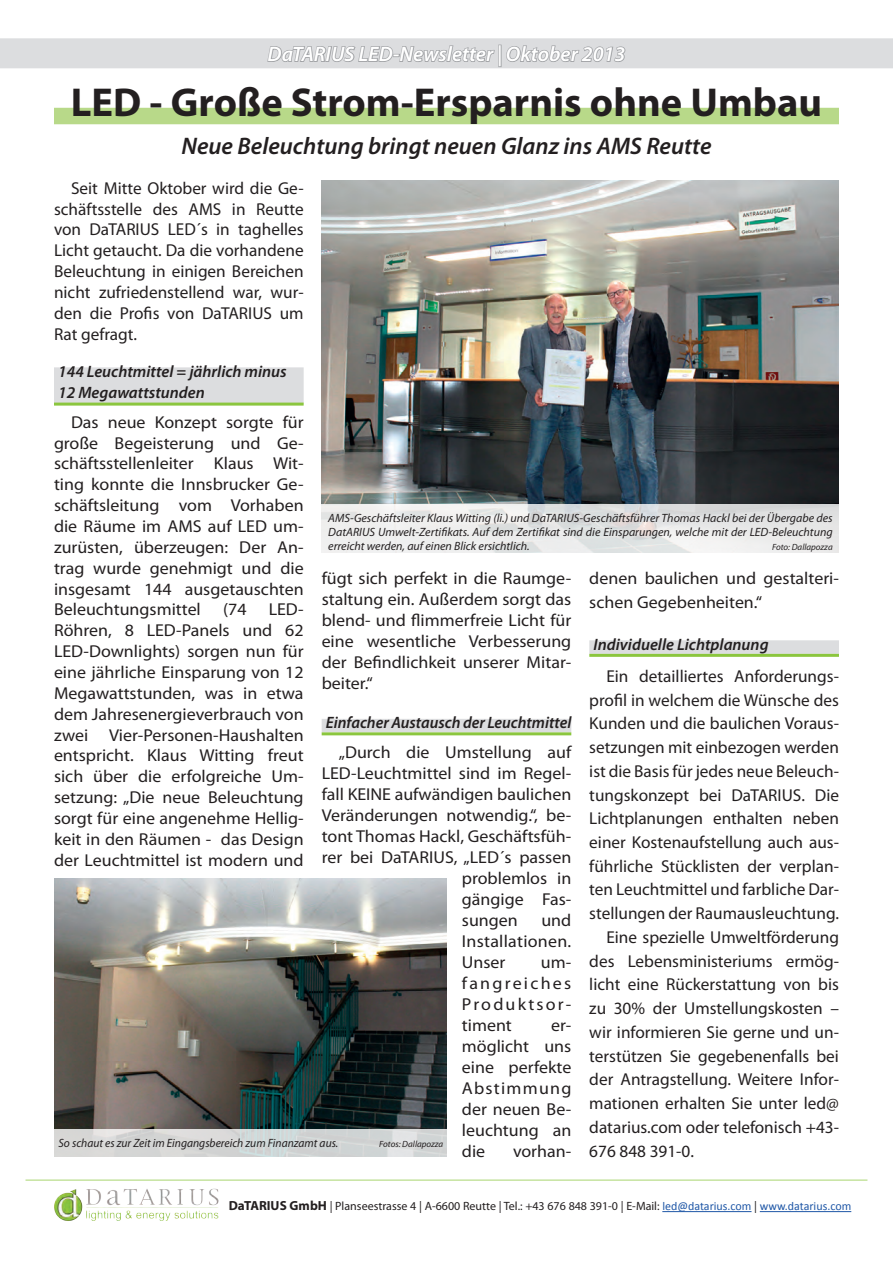
<style>
.page{position:relative;width:893px;height:1263px;background:#fff}
.page>*{position:absolute;margin:0;border:0;box-sizing:border-box;transform-origin:0 0}
.t1{font:700 40.5px "Myriad Pro";color:#231f20}
.t2{font:italic 600 24px "Myriad Pro";color:#231f20}
.t3{font:italic 600 21px "Myriad Pro";color:#fff}
.t4{font:17.25px/20.9px "Myriad Pro";color:#231f20;text-align:justify;scale:1.04 1}
.t5{font:17.25px/20.9px "Myriad Pro";color:#231f20;text-align:justify}
.t6{font:italic 600 16.5px/21.8px "Myriad Pro";color:#231f20}
.t7{font:italic 12px/14.4px "Myriad Pro";color:#231f20;text-align:justify}
.t8{font:12px "Myriad Pro";color:#231f20}
.t9{font:italic 12px "Myriad Pro";color:#231f20;scale:.96 1}
.t10{font:italic 9px "Myriad Pro";color:#231f20}
.s1{font-weight:700;font-size:13.2px}
.s2{font-family:"Calibri";color:#1e56a6}
</style>
<div class="page">
<div style="left:54px;top:108px;width:785px;height:16px;background:#b8d989"></div>
<div style="left:54px;top:367px;width:250px;height:36px;background:#dcdddf"></div>
<hr style="left:54px;top:403px;width:250px;height:3px;background:#8bc63e">
<div style="left:322px;top:719px;width:249px;height:13px;background:#dcdddf"></div>
<hr style="left:322px;top:732px;width:249px;height:3px;background:#8bc63e">
<div style="left:589px;top:640px;width:250px;height:14px;background:#dcdddf"></div>
<hr style="left:589px;top:654px;width:250px;height:3px;background:#8bc63e">
<img style="left:322px;top:181px;width:517px;height:323px">
<svg style="left:322px;top:504px;width:517px;height:49px;fill:#eaeae9"></svg>
<img style="left:54px;top:878px;width:392px;height:251px">
<svg style="left:54px;top:1129px;width:393px;height:28px;background:#d4d6d6"></svg>
<hr style="left:662px;top:1211px;width:89px;height:1px;background:#1e56a6">
<hr style="left:760px;top:1211px;width:91px;height:1px;background:#1e56a6">
<svg style="left:209px;top:1188px;width:5px;height:9px"></svg>
<div style="left:0;top:38px;width:893px;height:30px;background:#dcdddf"></div>
<svg style="left:266px;top:38px;width:230px;height:31px"></svg>
<div style="left:498px;top:45px;width:4px;height:22px;border:2px solid #9d9fa2"></div>
<svg style="left:506px;top:45px;width:120px;height:17px"></svg>
<hr style="left:26px;top:1179px;width:841px;height:2px;background:#8bc63e">
<p class="t3" style="left:268px;top:41px;width:359px">DaTARIUS LED-Newsletter | Oktober 2013</p>
<h1 class="t1" style="left:71px;top:76px;width:753px">LED - Große Strom-Ersparnis ohne Umbau</h1>
<h2 class="t2" style="left:181px;top:130px;width:532px">Neue Beleuchtung bringt neuen Glanz ins AMS Reutte</h2>
<p class="t5" style="left:54px;top:177px;width:251px;text-indent:17px">Seit Mitte Oktober wird die Ge&shy;schäftsstelle des AMS in Reutte von DaTARIUS LED´s in taghelles Licht getaucht. Da die vorhandene Beleuchtung in einigen Bereichen nicht zufriedenstellend war, wur&shy;den die Profis von DaTARIUS um Rat gefragt.</p>
<p class="t6" style="left:58px;top:360px;width:230px">144 Leuchtmittel = jährlich minus<br>12 Megawattstunden</p>
<p class="t4" style="left:54px;top:411px;width:242px;text-indent:17px">Das neue Konzept sorgte für große Begeisterung und Ge&shy;schäftsstellenleiter Klaus Wit&shy;ting konnte die Innsbrucker Ge&shy;schäftsleitung vom Vorhaben die Räume im AMS auf LED um&shy;zurüsten, überzeugen: Der An&shy;trag wurde genehmigt und die insgesamt 144 ausgetauschten Beleuchtungsmittel</p>
<p class="t7" style="left:328px;top:510px;width:506px">AMS-Geschäftsleiter Klaus Witting (li.) und DaTARIUS-Geschäftsführer Thomas Hackl bei der Übergabe des DatARIUS Umwelt-Zertifikats. Auf dem Zertifikat sind die Einsparungen, welche mit der LED-Beleuchtung erreicht werden, auf einen Blick ersichtlich.</p>
<p class="t10" style="left:772px;top:542px;width:62px">Foto: Dallapozza</p>
<p class="t4" style="left:322px;top:568px;width:242px">fügt sich perfekt in die Raumge&shy;staltung ein. Außerdem sorgt das blend- und flimmerfreie Licht für eine wesentliche Verbesserung der Befindlichkeit unserer Mitar&shy;beiter.“</p>
<p class="t6" style="left:326px;top:711px;width:247px">Einfacher Austausch der Leuchtmittel</p>
<p class="t4" style="left:339px;top:741px;width:225px">„Durch die Umstellung auf</p>
<p class="t4" style="left:322px;top:762px;width:242px">LED-Leuchtmittel sind im Regel-</p>
<p class="t4" style="left:322px;top:783px;width:242px">fall KEINE aufwändigen baulichen</p>
<p class="t4" style="left:322px;top:804px;width:242px">Veränderungen notwendig.“, be-</p>
<p class="t4" style="left:322px;top:825px;width:242px">tont Thomas Hackl, Geschäftsfüh-</p>
<p class="t4" style="left:322px;top:846px;width:242px">rer bei DaTARIUS, „LED´s passen</p>
<p class="t4" style="left:462px;top:867px;width:107px">problemlos in</p>
<p class="t4" style="left:462px;top:888px;width:107px">gängige Fas-</p>
<p class="t4" style="left:462px;top:909px;width:55px">sungen</p>
<p class="t4" style="left:589px;top:566px;width:242px;line-height:23.7px">denen baulichen und gestalteri&shy;schen Gegebenheiten.“</p>
<p class="t6" style="left:594px;top:633px;width:177px">Individuelle Lichtplanung</p>
<p class="t5" style="left:606px;top:665px;width:234px">Ein detailliertes Anforderungs-</p>
<p class="t5" style="left:589px;top:689px;width:251px">profil in welchem die Wünsche des</p>
<p class="t5" style="left:589px;top:713px;width:251px">Kunden und die baulichen Voraus-</p>
<p class="t5" style="left:589px;top:736px;width:251px">setzungen mit einbezogen werden</p>
<p class="t5" style="left:589px;top:760px;width:251px">ist die Basis für jedes neue Beleuch-</p>
<p class="t5" style="left:589px;top:784px;width:251px">tungskonzept bei DaTARIUS. Die</p>
<p class="t5" style="left:589px;top:808px;width:251px">Lichtplanungen enthalten neben</p>
<p class="t5" style="left:589px;top:831px;width:251px">einer Kostenaufstellung auch aus-</p>
<p class="t5" style="left:589px;top:855px;width:251px">führliche Stücklisten der verplan-</p>
<p class="t5" style="left:589px;top:879px;width:251px">ten Leuchtmittel und farbliche Dar-</p>
<p class="t5" style="left:589px;top:903px;width:251px">stellungen der Raumausleuchtung.</p>
<p class="t5" style="left:606px;top:926px;width:234px">Eine spezielle Umweltförderung</p>
<p class="t5" style="left:589px;top:950px;width:251px">des Lebensministeriums ermög-</p>
<p class="t5" style="left:589px;top:974px;width:251px">licht eine Rückerstattung von bis</p>
<p class="t5" style="left:589px;top:998px;width:251px">zu 30% der Umstellungskosten –</p>
<p class="t5" style="left:589px;top:1021px;width:251px">wir informieren Sie gerne und un-</p>
<p class="t5" style="left:589px;top:1045px;width:251px">terstützen Sie gegebenenfalls bei</p>
<p class="t5" style="left:589px;top:1069px;width:251px">der Antragstellung. Weitere Infor-</p>
<p class="t5" style="left:589px;top:1093px;width:251px">mationen erhalten Sie unter led@</p>
<p class="t5" style="left:589px;top:1116px;width:251px">datarius.com oder telefonisch +43-</p>
<p class="t5" style="left:589px;top:1140px;width:106px">676 848 391-0.</p>
<p class="t4" style="left:223px;top:599px;width:24px">(74</p>
<p class="t4" style="left:54px;top:599px;width:242px;text-indent:215px">LED-Röhren, 8 LED-Panels und 62<br>LED-Downlights) sorgen nun für eine jährliche Einsparung von 12<br>Megawattstunden, was in etwa dem Jahresenergieverbrauch von zwei Vier-Personen-Haushalten entspricht. Klaus Witting freut sich über die erfolgreiche Um&shy;setzung: „Die neue Beleuchtung sorgt für eine angenehme Hellig&shy;keit in den Räumen - das Design der Leuchtmittel ist modern und</p>
<p class="t4" style="left:462px;top:909px;width:107px;text-indent:79px">und Installationen.<br>Unser</p>
<p class="t4" style="left:462px;top:951px;width:107px;text-indent:79px">um&shy;fangreiches Produktsor&shy;timent</p>
<p class="t4" style="left:462px;top:1014px;width:107px;text-indent:89px">er&shy;möglicht uns eine perfekte Abstimmung der neuen Be&shy;leuchtung an die</p>
<p class="t9" style="left:58px;top:1135px;width:293px">So schaut es zur Zeit im Eingangsbereich zum Finanzamt aus.</p>
<p class="t10" style="left:379px;top:1138px;width:65px">Fotos: Dallapozza</p>
<p class="t4" style="left:513px;top:1140px;width:58px">vorhan-</p>
<p class="t8" style="left:229px;top:1199px;width:624px"><span class="s1">DaTARIUS GmbH</span> | Planseestrasse 4 | A-6600 Reutte | Tel.: +43 676 848 391-0 | E-Mail: <span class="s2">led@datarius.com</span> | <span class="s2">www.datarius.com</span></p>
</div>
